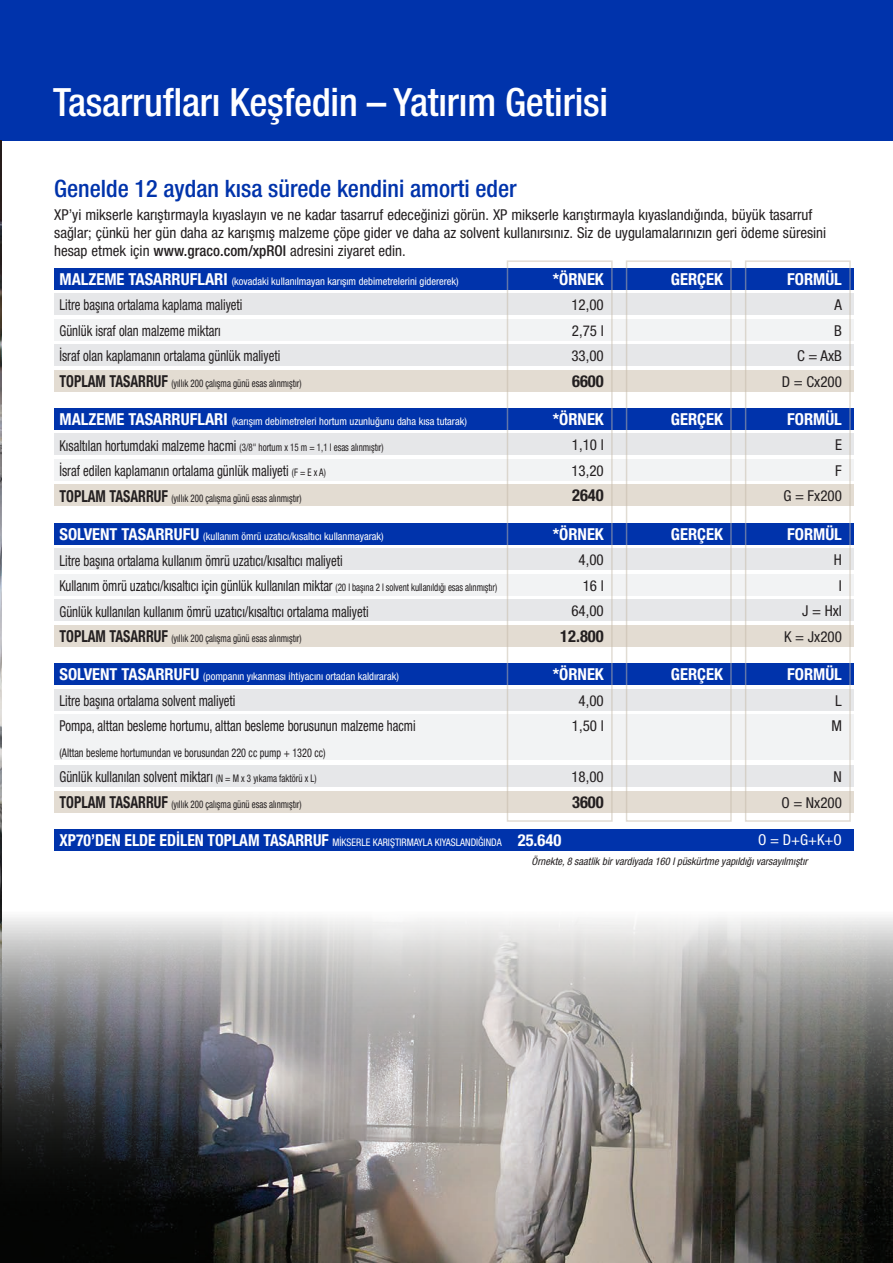
<style>
.page{position:relative;width:893px;height:1263px;background:#fff}
.page>*{position:absolute;margin:0;border:0;box-sizing:border-box;transform-origin:0 0}
.t1{font:500 condensed 39px "Helvetica Neue LTCE";letter-spacing:-.005em;color:#fff}
.t2{font:500 condensed 24px "Helvetica Neue LTCE";color:#0033ab}
.t3{font:700 condensed 16.5px "Helvetica Neue LTCE";color:#fff}
.t4{font:700 condensed 16.5px "Helvetica Neue LTCE";color:#231f20}
.t5{font:condensed 15px/25.5px "Helvetica Neue LTCE";color:#231f20;scale:.85 1}
.t6{font:condensed 15px/25.5px "Helvetica Neue LTCE";color:#231f20;text-align:right}
.t7{font:condensed 15px "Helvetica Neue LTCE";color:#fff}
.t8{font:condensed 12px "Helvetica Neue LTCE";color:#231f20;scale:.85 1}
.t9{font:condensed 10.5px "Helvetica Neue LTCE";color:#fff}
.t10{font:condensed 10.5px "Helvetica Neue LTCE";color:#231f20;scale:.85 1}
.t11{font:condensed 10.5px "Helvetica Neue LTCE";color:#fff;scale:.95 1}
.t12{font:italic condensed 10.5px "Helvetica Neue LTCE";color:#231f20}
.s1{font-weight:500}
.s2{font-weight:700;font-size:16.5px}
.s3{font-size:15px}
.s4{font-size:10.5px}
</style>
<div class="page">
<div style="left:0;top:0;width:893px;height:140px;background:#0033ab"></div>
<img style="left:0;top:140px;width:2px;height:772px">
<img style="left:0;top:912px;width:893px;height:351px">
<div style="left:54px;top:268px;width:799px;height:21px;background:#0033ab"></div>
<div style="left:54px;top:408px;width:799px;height:21px;background:#0033ab"></div>
<div style="left:54px;top:523px;width:799px;height:21px;background:#0033ab"></div>
<div style="left:54px;top:663px;width:799px;height:22px;background:#0033ab"></div>
<div style="left:54px;top:370px;width:799px;height:21px;background:#e3dcd2"></div>
<div style="left:54px;top:293px;width:799px;height:22px;background:#e6e7e9"></div>
<div style="left:54px;top:434px;width:799px;height:21px;background:#e6e7e9"></div>
<div style="left:54px;top:549px;width:799px;height:21px;background:#e6e7e9"></div>
<div style="left:54px;top:689px;width:799px;height:21px;background:#e6e7e9"></div>
<div style="left:54px;top:344px;width:799px;height:22px;background:#e6e7e9"></div>
<div style="left:54px;top:485px;width:799px;height:21px;background:#e3dcd2"></div>
<div style="left:54px;top:600px;width:799px;height:21px;background:#e6e7e9"></div>
<div style="left:54px;top:625px;width:799px;height:21px;background:#e3dcd2"></div>
<div style="left:54px;top:765px;width:799px;height:22px;background:#e6e7e9"></div>
<div style="left:54px;top:791px;width:799px;height:21px;background:#e3dcd2"></div>
<div style="left:54px;top:319px;width:799px;height:21px;background:#f2f3f4"></div>
<div style="left:54px;top:459px;width:799px;height:21px;background:#f2f3f4"></div>
<div style="left:54px;top:574px;width:799px;height:21px;background:#f2f3f4"></div>
<div style="left:54px;top:714px;width:799px;height:46px;background:#f2f3f4"></div>
<div style="left:54px;top:829px;width:799px;height:21px;background:#0033ab"></div>
<div style="left:507px;top:260px;width:106px;height:562px;border:2px solid #c4b9a8"></div>
<div style="left:626px;top:260px;width:106px;height:562px;border:2px solid #c4b9a8"></div>
<div style="left:745px;top:260px;width:106px;height:562px;border:2px solid #c4b9a8"></div>
<h1 class="t1" style="left:53px;top:79px;width:556px">Tasarrufları Keşfedin – Yatırım Getirisi</h1>
<h2 class="t2" style="left:54px;top:174px;width:464px">Genelde 12 aydan kısa sürede kendini amorti eder</h2>
<p class="t6" style="left:54px;top:206px;width:773px;line-height:18px;text-align:left">XP’yi mikserle karıştırmayla kıyaslayın ve ne kadar tasarruf edeceğinizi görün. XP mikserle karıştırmayla kıyaslandığında, büyük tasarruf sağlar; çünkü her gün daha az karışmış malzeme çöpe gider ve daha az solvent kullanırsınız. Siz de uygulamalarınızın geri ödeme süresini hesap etmek için <span class="s1">www.graco.com/xpROI</span> adresini ziyaret edin.</p>
<p class="t9" style="left:60px;top:275px;width:401px"><span class="s2">MALZEME TASARRUFLARI</span> (kovadaki kullanılmayan karışım debimetrelerini gidererek)</p>
<p class="t5" style="left:60px;top:292px;width:261px">Litre başına ortalama kaplama maliyeti<br>Günlük israf olan malzeme miktarı<br>İsraf olan kaplamanın ortalama günlük maliyeti</p>
<p class="t10" style="left:60px;top:377px;width:286px"><span class="s2">TOPLAM TASARRUF</span> (yıllık 200 çalışma günü esas alınmıştır)</p>
<p class="t9" style="left:60px;top:415px;width:409px"><span class="s2">MALZEME TASARRUFLARI</span> (karışım debimetreleri hortum uzunluğunu daha kısa tutarak)</p>
<p class="t10" style="left:60px;top:441px;width:383px"><span class="s3">Kısaltılan hortumdaki malzeme hacmi</span> (3/8" hortum x 15 m = 1,1 l esas alınmıştır)</p>
<p class="t5" style="left:60px;top:458px;width:315px">İsraf edilen kaplamanın ortalama günlük maliyeti <span class="s4">(F = E x A)</span></p>
<p class="t10" style="left:60px;top:492px;width:286px"><span class="s2">TOPLAM TASARRUF</span> (yıllık 200 çalışma günü esas alınmıştır)</p>
<p class="t9" style="left:60px;top:530px;width:326px"><span class="s2">SOLVENT TASARRUFU</span> (kullanım ömrü uzatıcı/kısaltıcı kullanmayarak)</p>
<p class="t5" style="left:60px;top:547px;width:516px">Litre başına ortalama kullanım ömrü uzatıcı/kısaltıcı maliyeti<br>Kullanım ömrü uzatıcı/kısaltıcı için günlük kullanılan miktar <span class="s4">(20 l başına 2 l solvent kullanıldığı esas alınmıştır)<br></span>Günlük kullanılan kullanım ömrü uzatıcı/kısaltıcı ortalama maliyeti</p>
<p class="t10" style="left:60px;top:632px;width:286px"><span class="s2">TOPLAM TASARRUF</span> (yıllık 200 çalışma günü esas alınmıştır)</p>
<p class="t9" style="left:60px;top:670px;width:341px"><span class="s2">SOLVENT TASARRUFU</span> (pompanın yıkanması ihtiyacını ortadan kaldırarak)</p>
<p class="t5" style="left:60px;top:688px;width:420px">Litre başına ortalama solvent maliyeti<br>Pompa, alttan besleme hortumu, alttan besleme borusunun malzeme hacmi</p>
<p class="t8" style="left:60px;top:746px;width:314px">(Alttan besleme hortumundan ve borusundan 220 cc pump + 1320 cc)</p>
<p class="t5" style="left:60px;top:764px;width:304px">Günlük kullanılan solvent miktarı <span class="s4">(N = M x 3 yıkama faktörü x L)</span></p>
<p class="t10" style="left:60px;top:798px;width:286px"><span class="s2">TOPLAM TASARRUF</span> (yıllık 200 çalışma günü esas alınmıştır)</p>
<p class="t11" style="left:60px;top:836px;width:467px"><span class="s2">XP70’DEN ELDE EDİLEN TOPLAM TASARRUF</span> MİKSERLE KARIŞTIRMAYLA KIYASLANDIĞINDA</p>
<p class="t3" style="left:787px;top:269px;width:56px">FORMÜL</p>
<p class="t6" style="left:782px;top:292px;width:62px">A<br>B<br>C = AxB<br>D = Cx200</p>
<p class="t3" style="left:787px;top:409px;width:56px">FORMÜL</p>
<p class="t6" style="left:783px;top:432px;width:60px">E<br>F<br>G = Fx200</p>
<p class="t3" style="left:787px;top:524px;width:56px">FORMÜL</p>
<p class="t6" style="left:784px;top:547px;width:59px">H<br>I<br>J = Hxl<br>K = Jx200</p>
<p class="t3" style="left:787px;top:664px;width:56px">FORMÜL</p>
<p class="t6" style="left:831px;top:687px;width:12px;text-align:left">L<br>M</p>
<p class="t3" style="left:553px;top:269px;width:53px">*ÖRNEK</p>
<p class="t6" style="left:571px;top:292px;width:34px;text-align:justify">12,00<br>2,75 l 33,00</p>
<p class="t4" style="left:572px;top:371px;width:33px">6600</p>
<p class="t3" style="left:553px;top:409px;width:53px">*ÖRNEK</p>
<p class="t6" style="left:571px;top:432px;width:34px;text-align:left">1,10 l<br>13,20</p>
<p class="t4" style="left:572px;top:486px;width:33px">2640</p>
<p class="t3" style="left:553px;top:524px;width:53px">*ÖRNEK</p>
<p class="t6" style="left:571px;top:547px;width:34px">4,00<br>16 l<br>64,00</p>
<p class="t4" style="left:560px;top:626px;width:45px">12.800</p>
<p class="t3" style="left:553px;top:664px;width:53px">*ÖRNEK</p>
<p class="t6" style="left:572px;top:687px;width:33px;text-align:center">4,00<br>1,50 l</p>
<p class="t6" style="left:571px;top:764px;width:34px">18,00</p>
<p class="t4" style="left:572px;top:792px;width:33px">3600</p>
<p class="t3" style="left:518px;top:830px;width:45px">25.640</p>
<p class="t3" style="left:671px;top:269px;width:53px">GERÇEK</p>
<p class="t3" style="left:671px;top:409px;width:53px">GERÇEK</p>
<p class="t3" style="left:671px;top:524px;width:53px">GERÇEK</p>
<p class="t3" style="left:671px;top:664px;width:53px">GERÇEK</p>
<p class="t6" style="left:781px;top:764px;width:62px">N<br>O = Nx200</p>
<p class="t7" style="left:758px;top:831px;width:85px">O = D+G+K+O</p>
<p class="t12" style="left:531px;top:855px;width:278px">Örnekte, 8 saatlik bir vardiyada 160 l püskürtme yapıldığı varsayılmıştır</p>
</div>
